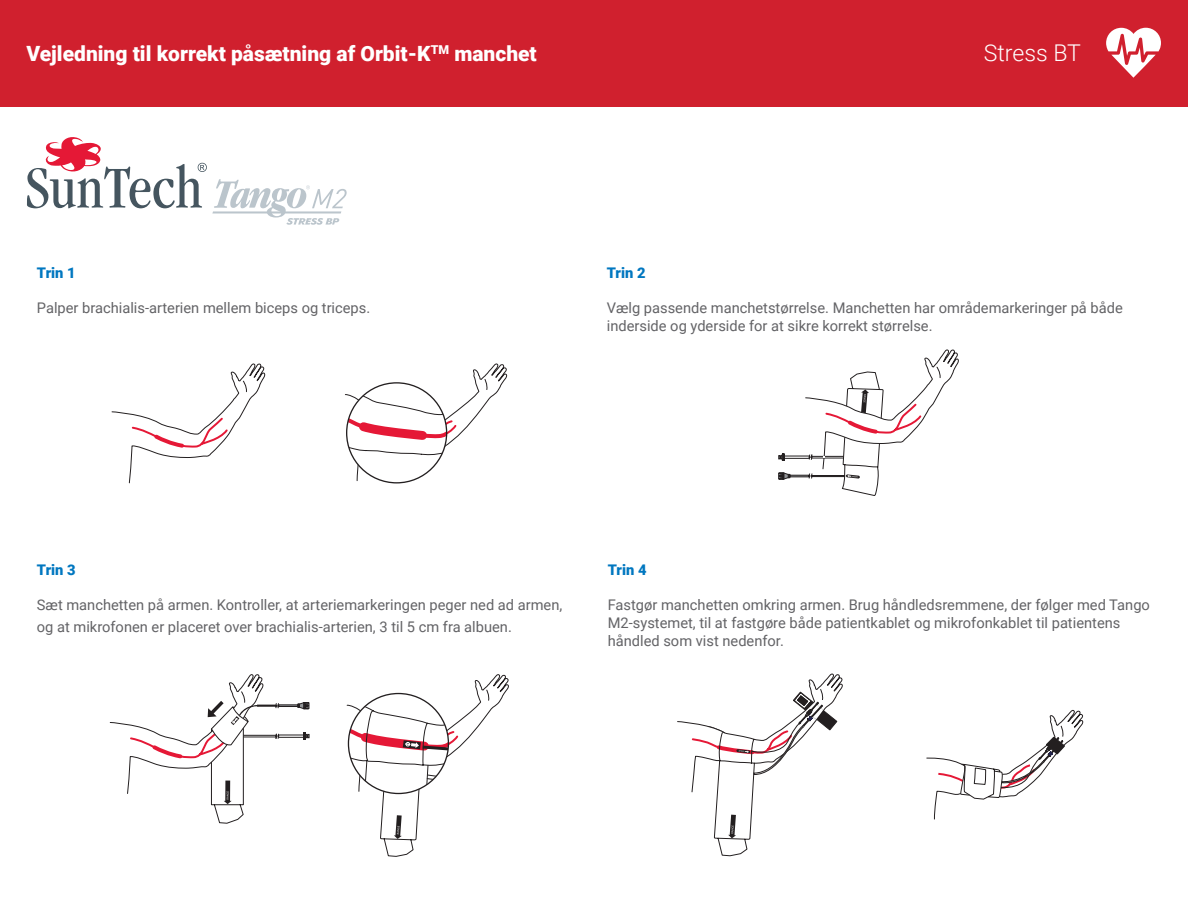
<style>
.page{position:relative;width:1188px;height:918px;background:#fff}
.page>*{position:absolute;margin:0;border:0;box-sizing:border-box;transform-origin:0 0}
.t1{font:300 23.1px "Roboto";color:#fff}
.t2{font:900 21px "Roboto";color:#fff}
.t3{font:14.7px/17.5px "Roboto";color:#636366}
.t4{font:900 14.7px "Roboto";color:#0077c0}
</style>
<div class="page">
<svg style="left:778px;top:349px;width:181px;height:147px"></svg>
<div style="left:0;top:0;width:1188px;height:107px;background:#d0202e"></div>
<svg style="left:1106px;top:28px;width:55px;height:50px"></svg>
<svg style="left:111px;top:363px;width:397px;height:121px"></svg>
<svg style="left:346px;top:674px;width:163px;height:183px"></svg>
<svg style="left:109px;top:674px;width:200px;height:150px"></svg>
<svg style="left:677px;top:673px;width:166px;height:184px"></svg>
<svg style="left:926px;top:709px;width:158px;height:111px"></svg>
<div style="left:486px;top:779px;width:46px;height:81px;background:#fff"></div>
<svg style="left:27px;top:137px;width:320px;height:88px"></svg>
<p class="t2" style="left:26px;top:38px;width:512px">Vejledning til korrekt påsætning af Orbit-K<sup>TM</sup> manchet</p>
<p class="t1" style="left:984px;top:37px;width:99px">Stress BT</p>
<p class="t4" style="left:37px;top:263px;width:40px">Trin 1</p>
<p class="t3" style="left:37px;top:299px;width:335px">Palper brachialis-arterien mellem biceps og triceps.</p>
<p class="t4" style="left:607px;top:263px;width:40px">Trin 2</p>
<p class="t3" style="left:607px;top:299px;width:517px">Vælg passende manchetstørrelse. Manchetten har områdemarkeringer på både inderside og yderside for at sikre korrekt størrelse.</p>
<p class="t4" style="left:37px;top:560px;width:40px">Trin 3</p>
<p class="t3" style="left:37px;top:594px;width:527px;line-height:21.6px">Sæt manchetten på armen. Kontroller, at arteriemarkeringen peger ned ad armen, og at mikrofonen er placeret over brachialis-arterien, 3 til 5 cm fra albuen.</p>
<p class="t4" style="left:608px;top:560px;width:40px">Trin 4</p>
<p class="t3" style="left:608px;top:596px;width:544px">Fastgør manchetten omkring armen. Brug håndledsremmene, der følger med Tango<br>M2-systemet, til at fastgøre både patientkablet og mikrofonkablet til patientens håndled som vist nedenfor.</p>
</div>
